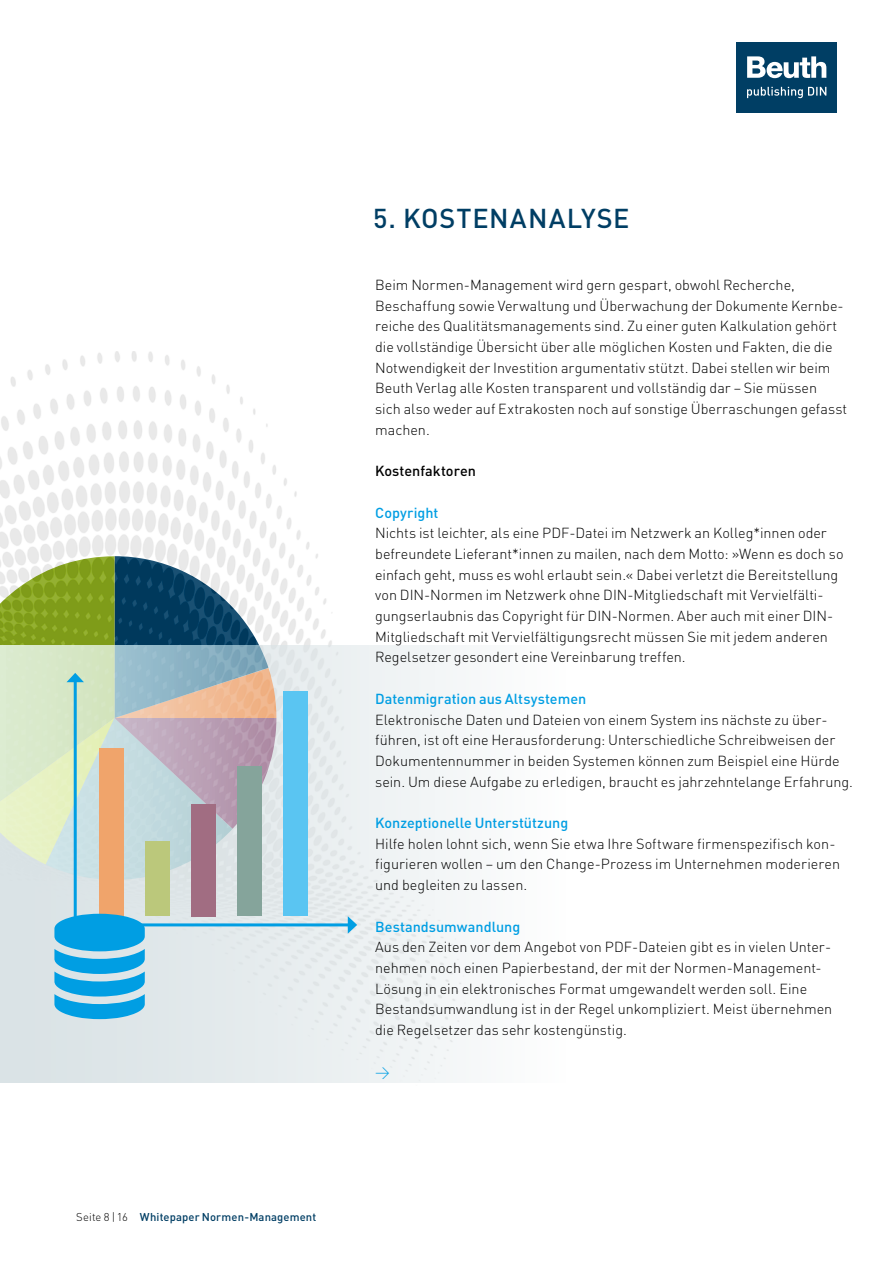
<style>
.page{position:relative;width:893px;height:1263px;background:#fff}
.page>*{position:absolute;margin:0;border:0;box-sizing:border-box;transform-origin:0 0}
.t1{font:500 27px "DIN";letter-spacing:.03em;color:#003e64}
.t2{font:300 14.4px/20.7px "DIN";color:#000}
.t3{font:500 14.4px "DIN";color:#009ee3}
.t4{font:500 14.4px "DIN";color:#000}
.t5{font:300 14.4px "DIN";color:#009ee3}
.t6{font:500 11.25px "DIN";letter-spacing:.01em;color:#003e64}
.s1{font-weight:300;color:#000}
</style>
<div class="page">
<div style="left:737px;top:43px;width:100px;height:70px;background:#003e64"></div>
<svg style="left:747px;top:56px;width:79px;height:22px"></svg>
<svg style="left:747px;top:87px;width:79px;height:11px"></svg>
<img style="left:0;top:351px;width:332px;height:294px">
<div style="left:0;top:645px;width:566px;height:438px;background:linear-gradient(to right,#d6dfe3,#fbfbfc)"></div>
<hr style="left:74px;top:923px;width:276px;height:3px;background:#009ee3">
<svg style="left:348px;top:916px;width:9px;height:18px"></svg>
<hr style="left:74px;top:679px;width:3px;height:247px;background:#009ee3">
<svg style="left:0;top:556px;width:276px;height:324px;background:#adbdae"></svg>
<div style="left:100px;top:748px;width:24px;height:168px;background:#f0a46b"></div>
<div style="left:146px;top:841px;width:24px;height:75px;background:#bbc87b"></div>
<div style="left:191px;top:804px;width:24px;height:112px;background:#a16d82"></div>
<div style="left:237px;top:766px;width:24px;height:150px;background:#85a49b"></div>
<div style="left:283px;top:691px;width:24px;height:225px;background:#5ac5f2"></div>
<svg style="left:54px;top:914px;width:91px;height:105px;background:#3fb2e4"></svg>
<p class="t6" style="left:76px;top:1210px;width:242px"><span class="s1">Seite 8 | 16</span> Whitepaper Normen-Management</p>
<h1 class="t1" style="left:373px;top:201px;width:258px">5. KOSTENANALYSE</h1>
<p class="t2" style="left:375px;top:274px;width:474px">Beim Normen-Management wird gern gespart, obwohl Recherche, Beschaffung sowie Verwaltung und Überwachung der Dokumente Kernbe&shy;reiche des Qualitätsmanagements sind. Zu einer guten Kalkulation gehört die vollständige Übersicht über alle möglichen Kosten und Fakten, die die Notwendigkeit der Investition argumentativ stützt. Dabei stellen wir beim Beuth Verlag alle Kosten transparent und vollständig dar – Sie müssen<br>sich also weder auf Extrakosten noch auf sonstige Überraschungen gefasst machen.</p>
<p class="t4" style="left:375px;top:462px;width:102px">Kostenfaktoren</p>
<p class="t3" style="left:375px;top:503px;width:65px">Copyright</p>
<p class="t2" style="left:375px;top:523px;width:470px">Nichts ist leichter, als eine PDF-Datei im Netzwerk an Kolleg*innen oder befreundete Lieferant*innen zu mailen, nach dem Motto: »Wenn es doch so einfach geht, muss es wohl erlaubt sein.« Dabei verletzt die Bereitstellung von DIN-Normen im Netzwerk ohne DIN-Mitgliedschaft mit Vervielfälti&shy;gungserlaubnis das Copyright für DIN-Normen. Aber auch mit einer DIN-Mitgliedschaft mit Vervielfältigungsrecht müssen Sie mit jedem anderen Regelsetzer gesondert eine Vereinbarung treffen.</p>
<p class="t3" style="left:375px;top:689px;width:213px">Datenmigration aus Altsystemen</p>
<p class="t2" style="left:375px;top:709px;width:479px">Elektronische Daten und Dateien von einem System ins nächste zu über&shy;führen, ist oft eine Herausforderung: Unterschiedliche Schreibweisen der Dokumentennummer in beiden Systemen können zum Beispiel eine Hürde sein. Um diese Aufgabe zu erledigen, braucht es jahrzehntelange Erfahrung.</p>
<p class="t3" style="left:375px;top:814px;width:195px">Konzeptionelle Unterstützung</p>
<p class="t2" style="left:375px;top:833px;width:466px">Hilfe holen lohnt sich, wenn Sie etwa Ihre Software firmenspezifisch kon&shy;figurieren wollen – um den Change-Prozess im Unternehmen moderieren und begleiten zu lassen.</p>
<p class="t3" style="left:375px;top:917px;width:147px">Bestandsumwandlung</p>
<p class="t2" style="left:375px;top:936px;width:459px">Aus den Zeiten vor dem Angebot von PDF-Dateien gibt es in vielen Unter&shy;nehmen noch einen Papierbestand, der mit der Normen-Management-Lösung in ein elektronisches Format umgewandelt werden soll. Eine Bestandsumwandlung ist in der Regel unkompliziert. Meist übernehmen die Regelsetzer das sehr kostengünstig.</p>
<p class="t5" style="left:375px;top:1062px;width:16px">&gt;</p>
</div>
